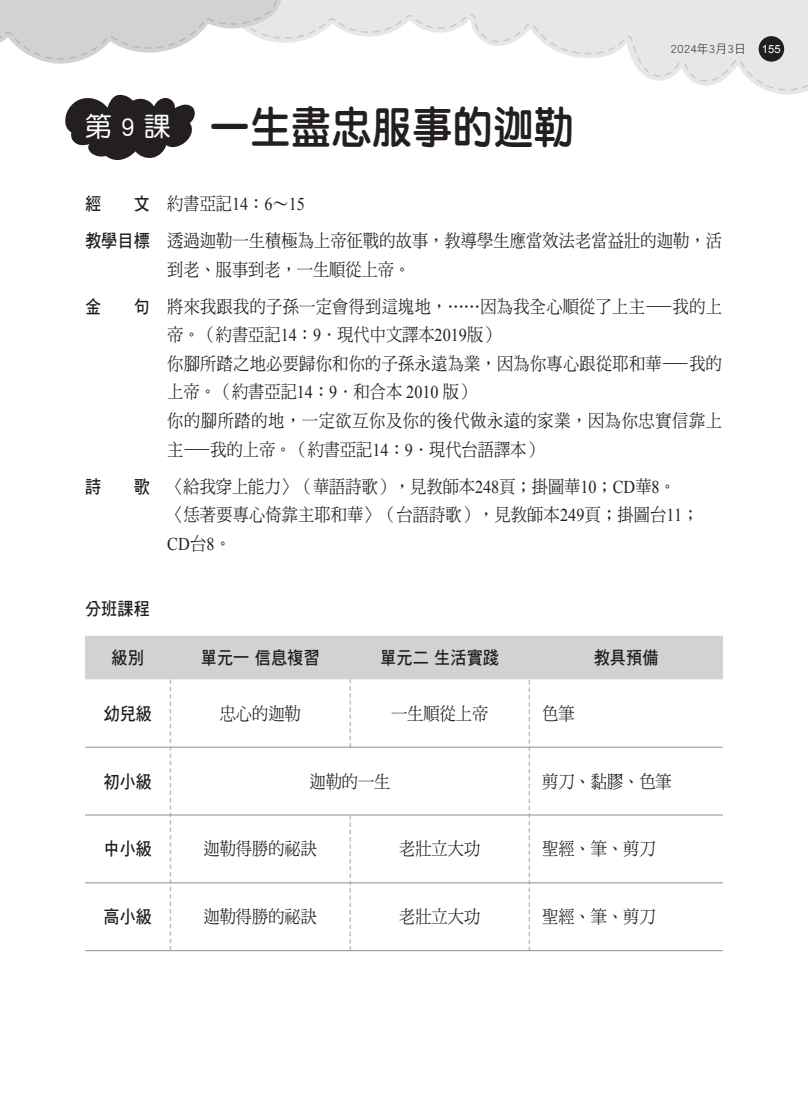
<style>
.page{position:relative;width:808px;height:1106px;background:#fff}
.page>*{position:absolute;margin:0;border:0;box-sizing:border-box;transform-origin:0 0}
.t1{font:45px "DF Yuan Std W8";color:#231f20;scale:.9 1}
.t2{font:27px "DF Yuan Std W5";color:#fff}
.t3{font:18px/28.5px "DF Ming Std W5";letter-spacing:.005em;color:#231f20;scale:.9 1}
.t4{font:18px/37px "DF Hei Std W7";color:#231f20;text-align:right;scale:.9 1}
.t5{font:18px "Times New Roman";color:#231f20;scale:.9 1}
.t6{font:12px "DF Hei Std W3";color:#231f20}
.t7{font:11.25px "Arial";color:#fff}
.s1{font-family:"Times New Roman"}
.s2{font-family:"DF Ming Std W5"}
</style>
<div class="page">
<svg style="left:284px;top:0;width:524px;height:91px"></svg>
<svg style="left:0;top:0;width:284px;height:64px"></svg>
<div style="left:759px;top:36px;width:25px;height:26px;background:#231f20;border-radius:50%"></div>
<svg style="left:65px;top:95px;width:130px;height:65px"></svg>
<svg style="left:85px;top:636px;width:638px;height:314px"></svg>
<hr style="left:171px;top:746px;width:179px;height:1px;background:#939598">
<hr style="left:350px;top:746px;width:179px;height:1px;background:#939598">
<hr style="left:529px;top:746px;width:194px;height:1px;background:#939598">
<hr style="left:171px;top:814px;width:179px;height:1px;background:#939598">
<hr style="left:350px;top:814px;width:179px;height:1px;background:#939598">
<hr style="left:529px;top:814px;width:194px;height:1px;background:#939598">
<hr style="left:171px;top:882px;width:179px;height:1px;background:#939598">
<hr style="left:350px;top:882px;width:179px;height:1px;background:#939598">
<hr style="left:529px;top:882px;width:194px;height:1px;background:#939598">
<hr style="left:171px;top:950px;width:179px;height:1px;background:#939598">
<hr style="left:350px;top:950px;width:179px;height:1px;background:#939598">
<hr style="left:529px;top:950px;width:194px;height:1px;background:#939598">
<hr style="left:85px;top:746px;width:86px;height:1px;background:#939598">
<hr style="left:85px;top:814px;width:86px;height:1px;background:#939598">
<hr style="left:85px;top:882px;width:86px;height:1px;background:#939598">
<hr style="left:85px;top:950px;width:86px;height:1px;background:#939598">
<h2 class="t2" style="left:85px;top:112px;width:87px">第 9 課</h2>
<h1 class="t1" style="left:210px;top:102px;width:406px">一生盡忠服事的迦勒</h1>
<p class="t6" style="left:670px;top:42px;width:77px">2024年3月3日</p>
<p class="t7" style="left:762px;top:43px;width:20px">155</p>
<p class="t4" style="left:85px;top:185px;width:74px">文<br>教學目標</p>
<p class="t4" style="left:85px;top:185px;width:20px">經</p>
<p class="t4" style="left:85px;top:288px;width:20px">金</p>
<p class="t4" style="left:134px;top:288px;width:20px">句</p>
<p class="t4" style="left:85px;top:467px;width:20px">詩</p>
<p class="t4" style="left:134px;top:467px;width:20px">歌</p>
<p class="t3" style="left:167px;top:185px;width:618px;line-height:37px">約書亞記<span class="s1">14</span>：<span class="s1">6</span>∼<span class="s1">15<br></span>透過迦勒一生積極為上帝征戰的故事，教導學生應當效法老當益壯的迦勒，活</p>
<p class="t3" style="left:167px;top:251px;width:618px;line-height:37px">到老、服事到老，一生順從上帝。<br>將來我跟我的子孫一定會得到這塊地，⋯⋯因為我全心順從了上主—我的上</p>
<p class="t3" style="left:167px;top:320px;width:618px">帝。（約書亞記<span class="s1">14</span>：<span class="s1">9</span>．現代中文譯本<span class="s1">2019</span>版）<br>你腳所踏之地必要歸你和你的子孫永遠為業，因為你專心跟從耶和華—我的上帝。（約書亞記<span class="s1">14</span>：<span class="s1">9</span>．和合本 <span class="s1">2010</span> 版）<br>你的腳所踏的地，一定欲互你及你的後代做永遠的家業，因為你忠實信靠上主—我的上帝。（約書亞記<span class="s1">14</span>：<span class="s1">9</span>．現代台語譯本）</p>
<p class="t3" style="left:167px;top:471px;width:592px">〈給我穿上能力〉（華語詩歌），見教師本<span class="s1">248</span>頁；掛圖華<span class="s1">10</span>；<span class="s1">CD</span>華<span class="s1">8</span>。<br>〈恁著要專心倚靠主耶和華〉（台語詩歌），見教師本<span class="s1">249</span>頁；掛圖台<span class="s1">11</span>；</p>
<p class="t5" style="left:167px;top:533px;width:72px">CD<span class="s2">台</span>8<span class="s2">。</span></p>
<p class="t4" style="left:85px;top:590px;width:74px">分班課程</p>
<p class="t4" style="left:112px;top:638px;width:38px">級別</p>
<p class="t4" style="left:201px;top:638px;width:133px">單元一 信息複習</p>
<p class="t4" style="left:380px;top:638px;width:133px">單元二 生活實踐</p>
<p class="t4" style="left:594px;top:638px;width:73px">教具預備</p>
<p class="t4" style="left:103px;top:694px;width:56px">幼兒級</p>
<p class="t3" style="left:220px;top:698px;width:91px">忠心的迦勒</p>
<p class="t3" style="left:391px;top:698px;width:109px">一生順從上帝</p>
<p class="t3" style="left:542px;top:698px;width:37px">色筆</p>
<p class="t4" style="left:103px;top:762px;width:56px">初小級</p>
<p class="t3" style="left:309px;top:766px;width:91px">迦勒的一生</p>
<p class="t3" style="left:542px;top:766px;width:145px">剪刀、黏膠、色筆</p>
<p class="t4" style="left:103px;top:830px;width:56px">中小級</p>
<p class="t3" style="left:204px;top:834px;width:128px">迦勒得勝的祕訣</p>
<p class="t3" style="left:399px;top:834px;width:92px">老壯立大功</p>
<p class="t3" style="left:542px;top:834px;width:127px">聖經、筆、剪刀</p>
<p class="t4" style="left:103px;top:898px;width:56px">高小級</p>
<p class="t3" style="left:204px;top:902px;width:128px">迦勒得勝的祕訣</p>
<p class="t3" style="left:399px;top:902px;width:91px">老壯立大功</p>
<p class="t3" style="left:542px;top:902px;width:127px">聖經、筆、剪刀</p>
</div>
